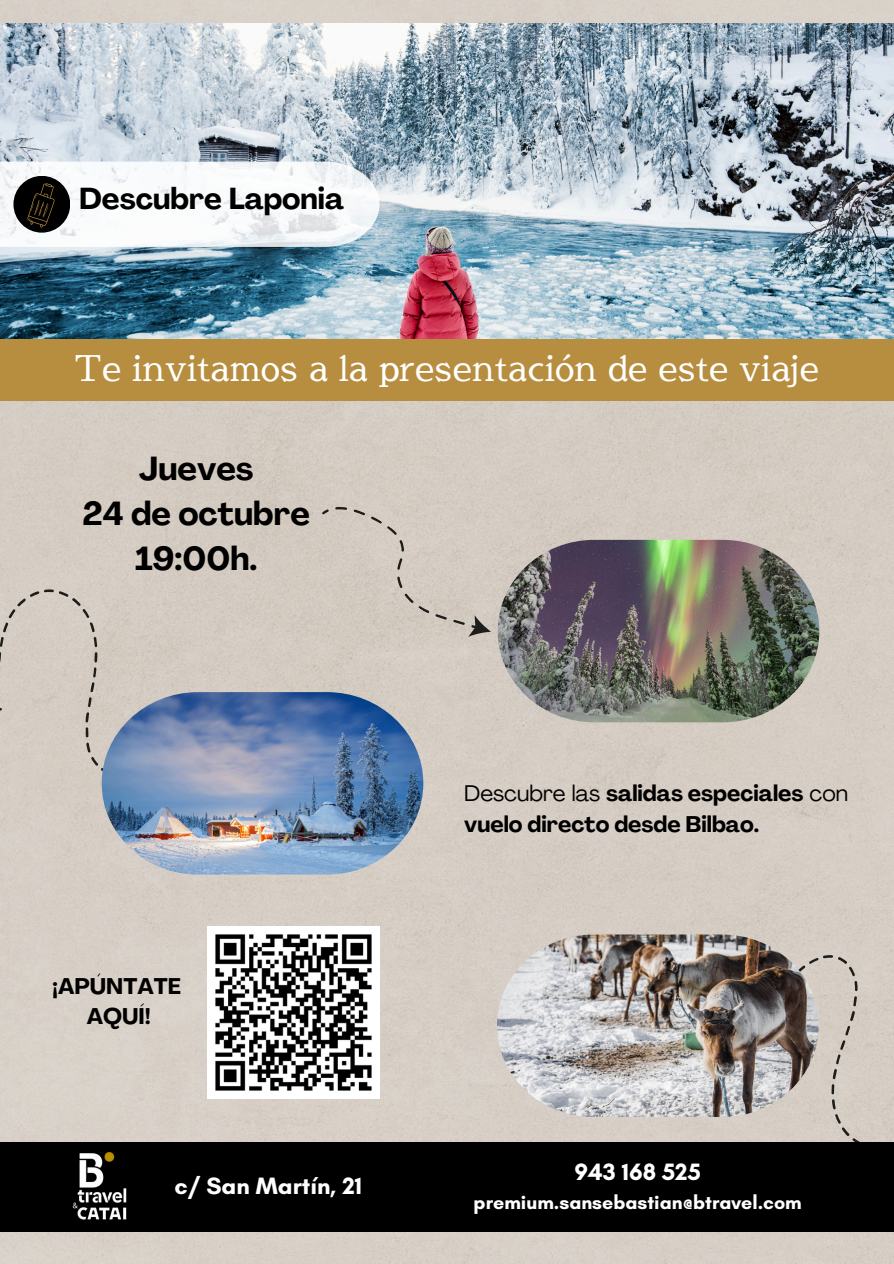
<style>
.page{position:relative;width:894px;height:1264px;background:#fff}
.page>*{position:absolute;margin:0;border:0;box-sizing:border-box;transform-origin:0 0}
.t1{font:35.25px "Sawarabi Mincho";color:#fff}
.t2{font:700 32.85px/45px "Agrandir";color:#000;text-align:center}
.t3{font:700 29.85px "Agrandir";color:#000}
.t4{font:700 24.15px "Glacial Indifference";color:#fff}
.t5{font:700 22.35px/30.3px "Agrandir";color:#000}
.t6{font:700 19.65px "Glacial Indifference";color:#fff}
.s1{font-weight:400}
</style>
<div class="page">
<div style="left:0;top:0;width:893px;height:1263px;background:#d6cdc4"></div>
<img style="left:0;top:24px;width:893px;height:315px">
<div style="left:0;top:339px;width:893px;height:62px;background:#b78e40"></div>
<svg style="left:0;top:162px;width:379px;height:85px"></svg>
<div style="left:314px;top:496px;width:179px;height:149px;background:#d3cbc1"></div>
<img style="left:497px;top:540px;width:322px;height:182px">
<div style="left:0;top:575px;width:167px;height:216px;background:#d5ccc3"></div>
<img style="left:102px;top:692px;width:321px;height:182px">
<div style="left:774px;top:954px;width:119px;height:187px;background:#d5cdc4"></div>
<img style="left:497px;top:934px;width:321px;height:182px">
<div style="left:0;top:1141px;width:893px;height:90px;background:#000"></div>
<img style="left:56px;top:1141px;width:90px;height:79px">
<img style="left:208px;top:926px;width:172px;height:172px">
<p class="t3" style="left:79px;top:187px;width:266px">Descubre Laponia</p>
<p class="t1" style="left:75px;top:343px;width:746px">Te invitamos a la presentación de este viaje</p>
<p class="t2" style="left:83px;top:449px;width:229px">Jueves<br>24 de octubre<br>19:00h.</p>
<h4 class="t5" style="left:52px;top:973px;width:130px;text-align:center">¡APÚNTATE<br>AQUÍ!</h4>
<p class="t4" style="left:175px;top:1171px;width:189px">c/ San Martín, 21</p>
<p class="t5" style="left:464px;top:780px;width:385px"><span class="s1">Descubre las</span> salidas especiales <span class="s1">con </span>vuelo directo desde Bilbao.</p>
<h6 class="t4" style="left:574px;top:1157px;width:128px">943 168 525</h6>
<p class="t6" style="left:473px;top:1189px;width:329px">premium.sansebastian@btravel.com</p>
</div>
